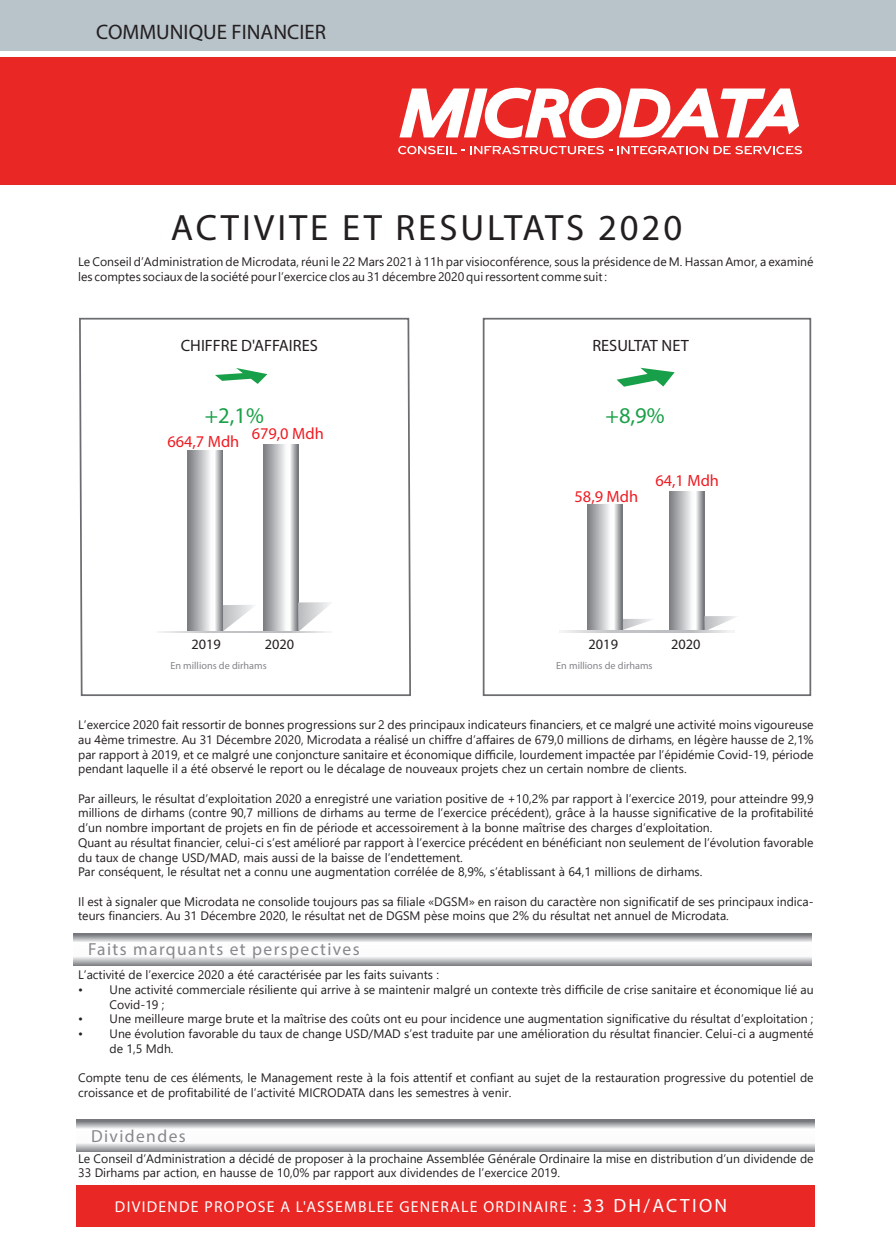
<style>
.page{position:relative;width:896px;height:1245px;background:#fff}
.page>*{position:absolute;margin:0;border:0;box-sizing:border-box;transform-origin:0 0}
.t1{font:700 36.75px "Myriad Pro";letter-spacing:.08em;color:#231f20}
.t2{font:700 22.57px "Myriad Pro";color:#1aa048}
.t3{font:700 21px "Myriad Pro";color:#231f20}
.t4{font:700 17.5px "Myriad Pro";letter-spacing:.08em;color:#86888d}
.t5{font:700 16.45px "Myriad Pro";color:#ee1d23}
.t6{font:700 16.45px "Myriad Pro";color:#231f20}
.t7{font:700 15.75px "Myriad Pro";letter-spacing:.08em;color:#fff}
.t8{font:700 14.35px "Myriad Pro";color:#231f20}
.t9{font:12.25px/14.7px "Segoe UI";color:#231f20}
.t10{font:700 10.15px "Myriad Pro";color:#84858a}
.s1{font-size:19.25px}
</style>
<div class="page">
<div style="left:0;top:58px;width:896px;height:127px;background:#e92724"></div>
<svg style="left:398px;top:146px;width:310px;height:8px"></svg>
<svg style="left:714px;top:146px;width:88px;height:8px"></svg>
<svg style="left:399px;top:88px;width:400px;height:50px"></svg>
<div style="left:0;top:0;width:896px;height:51px;background:#b8c3ca"></div>
<svg style="left:617px;top:368px;width:58px;height:18px"></svg>
<svg style="left:622px;top:618px;width:31px;height:12px"></svg>
<svg style="left:669px;top:491px;width:35px;height:140px"></svg>
<svg style="left:704px;top:616px;width:33px;height:15px"></svg>
<svg style="left:587px;top:504px;width:35px;height:127px"></svg>
<svg style="left:561px;top:631px;width:173px;height:1px"></svg>
<div style="left:76px;top:1185px;width:738px;height:41px;background:#e92724"></div>
<svg style="left:79px;top:317px;width:332px;height:379px"></svg>
<svg style="left:73px;top:933px;width:738px;height:32px"></svg>
<svg style="left:76px;top:1119px;width:738px;height:32px"></svg>
<div style="left:483px;top:318px;width:328px;height:378px;border:2px solid #6c6d70"></div>
<p class="t3" style="left:96px;top:19px;width:231px">COMMUNIQUE FINANCIER</p>
<p class="t1" style="left:171px;top:205px;width:513px">ACTIVITE ET RESULTATS 2020</p>
<p class="t9" style="left:78px;top:254px;width:737px">Le Conseil d’Administration de Microdata, réuni le 22 Mars 2021 à 11h par visioconférence, sous la présidence de M. Hassan Amor, a examiné les comptes sociaux de la société pour l’exercice clos au 31 décembre 2020 qui ressortent comme suit :</p>
<p class="t6" style="left:181px;top:335px;width:138px">CHIFFRE D'AFFAIRES</p>
<p class="t2" style="left:205px;top:401px;width:61px">+2,1%</p>
<p class="t5" style="left:252px;top:423px;width:74px">679,0 Mdh</p>
<p class="t5" style="left:167px;top:431px;width:74px">664,7 Mdh</p>
<p class="t8" style="left:191px;top:635px;width:31px">2019</p>
<p class="t8" style="left:265px;top:635px;width:31px">2020</p>
<p class="t10" style="left:170px;top:659px;width:98px">En millions de dirhams</p>
<p class="t6" style="left:592px;top:335px;width:98px">RESULTAT NET</p>
<p class="t2" style="left:606px;top:401px;width:61px">+8,9%</p>
<p class="t5" style="left:574px;top:486px;width:65px">58,9 Mdh</p>
<p class="t5" style="left:655px;top:470px;width:65px">64,1 Mdh</p>
<p class="t8" style="left:589px;top:635px;width:31px">2019</p>
<p class="t8" style="left:671px;top:635px;width:31px">2020</p>
<p class="t10" style="left:556px;top:659px;width:98px">En millions de dirhams</p>
<p class="t9" style="left:78px;top:717px;width:737px;text-align:justify">L’exercice 2020 fait ressortir de bonnes progressions sur 2 des principaux indicateurs financiers, et ce malgré une activité moins vigoureuse au 4ème trimestre. Au 31 Décembre 2020, Microdata a réalisé un chiffre d’affaires de 679,0 millions de dirhams, en légère hausse de 2,1% par rapport à 2019, et ce malgré une conjoncture sanitaire et économique difficile, lourdement impactée par l’épidémie Covid-19, période pendant laquelle il a été observé le report ou le décalage de nouveaux projets chez un certain nombre de clients.</p>
<p class="t9" style="left:78px;top:790px;width:737px;text-align:justify">Par ailleurs, le résultat d’exploitation 2020 a enregistré une variation positive de +10,2% par rapport à l’exercice 2019, pour atteindre 99,9 millions de dirhams (contre 90,7 millions de dirhams au terme de l’exercice précédent), grâce à la hausse significative de la profitabilité d’un nombre important de projets en fin de période et accessoirement à la bonne maîtrise des charges d’exploitation.</p>
<p class="t9" style="left:78px;top:834px;width:737px">Quant au résultat financier, celui-ci s’est amélioré par rapport à l’exercice précédent en bénéficiant non seulement de l’évolution favorable du taux de change USD/MAD, mais aussi de la baisse de l’endettement.</p>
<p class="t9" style="left:78px;top:864px;width:626px">Par conséquent, le résultat net a connu une augmentation corrélée de 8,9%, s’établissant à 64,1 millions de dirhams.</p>
<p class="t9" style="left:78px;top:893px;width:737px">Il est à signaler que Microdata ne consolide toujours pas sa filiale «DGSM» en raison du caractère non significatif de ses principaux indica&shy;teurs financiers. Au 31 Décembre 2020, le résultat net de DGSM pèse moins que 2% du résultat net annuel de Microdata.</p>
<p class="t4" style="left:88px;top:938px;width:273px">Faits marquants et perspectives</p>
<p class="t9" style="left:78px;top:967px;width:362px">L’activité de l’exercice 2020 a été caractérisée par les faits suivants :</p>
<p class="t9" style="left:110px;top:981px;width:705px;text-indent:-32px">• Une activité commerciale résiliente qui arrive à se maintenir malgré un contexte très difficile de crise sanitaire et économique lié au<br>Covid-19 ;</p>
<p class="t9" style="left:78px;top:1011px;width:737px">• Une meilleure marge brute et la maîtrise des coûts ont eu pour incidence une augmentation significative du résultat d’exploitation ;</p>
<p class="t9" style="left:110px;top:1025px;width:705px;text-indent:-32px">• Une évolution favorable du taux de change USD/MAD s’est traduite par une amélioration du résultat financier. Celui-ci a augmenté de 1,5 Mdh.</p>
<p class="t9" style="left:78px;top:1070px;width:737px">Compte tenu de ces éléments, le Management reste à la fois attentif et confiant au sujet de la restauration progressive du potentiel de croissance et de profitabilité de l’activité MICRODATA dans les semestres à venir.</p>
<p class="t4" style="left:91px;top:1125px;width:96px">Dividendes</p>
<p class="t9" style="left:78px;top:1150px;width:737px">Le Conseil d’Administration a décidé de proposer à la prochaine Assemblée Générale Ordinaire la mise en distribution d’un dividende de<br>33 Dirhams par action, en hausse de 10,0% par rapport aux dividendes de l’exercice 2019.</p>
<p class="t7" style="left:115px;top:1197px;width:614px">DIVIDENDE PROPOSE A L'ASSEMBLEE GENERALE ORDINAIRE : <span class="s1">33 DH/ACTION</span></p>
</div>
